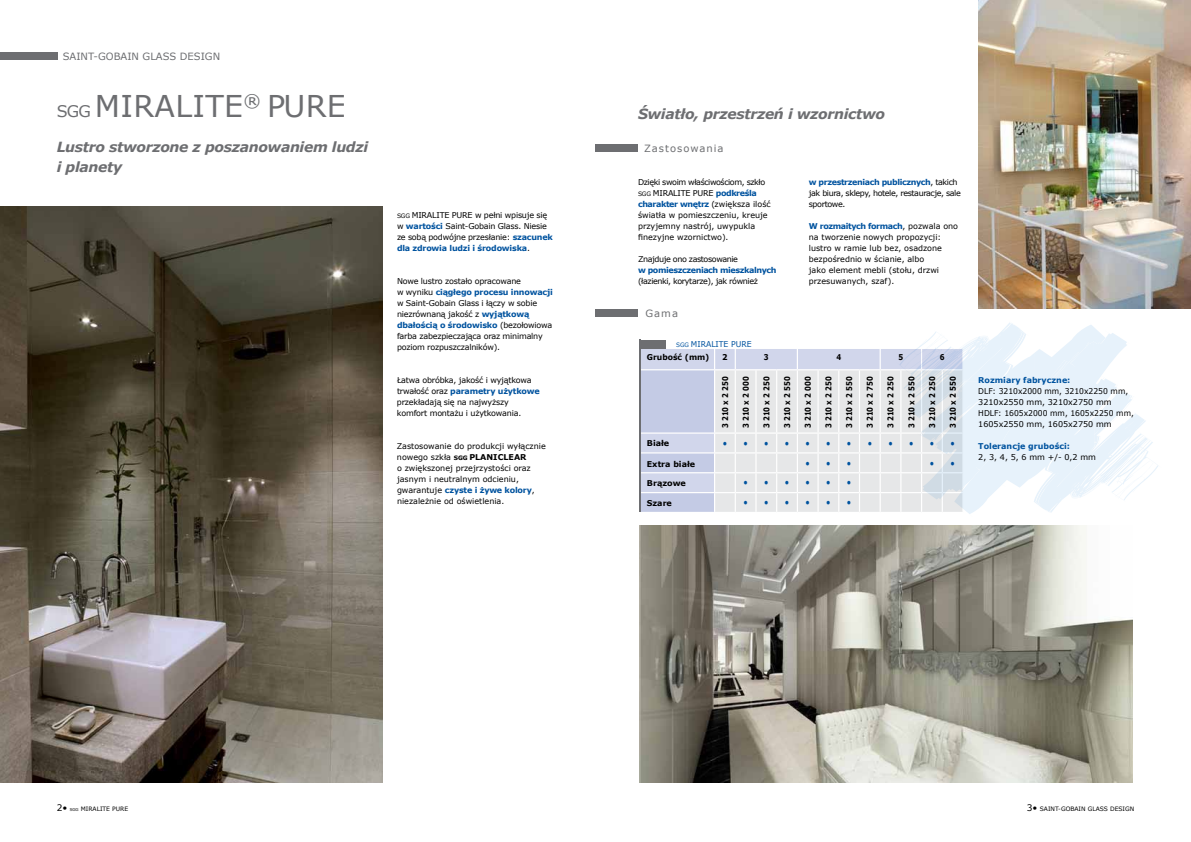
<style>
.page{position:relative;width:1191px;height:842px;background:#fff}
.page>*{position:absolute;margin:0;border:0;box-sizing:border-box;transform-origin:0 0}
.t1{font:30px "Verdana";letter-spacing:.01em;color:#6d6e71}
.t2{font:italic 700 14px/20px "Verdana";letter-spacing:-.025em;color:#6d6e71}
.t3{font:10px "Verdana";color:#6d6e71}
.t4{font:10px "Verdana";letter-spacing:.1em;color:#6d6e71}
.t5{font:9px "Verdana";color:#000}
.t6{font:8px/11px "Verdana";color:#000}
.t7{font:8px/11px "Verdana";letter-spacing:-.025em;color:#000}
.t8{font:8px/11px "Verdana";letter-spacing:-.05em;color:#000}
.t9{font:700 8px "Verdana";color:#000;scale:.84 1}
.t10{font:8px/11px "Verdana";color:#000;scale:.95 1}
.t11{font:700 8px "Verdana";color:#00539f}
.t12{font:700 8px "Verdana";letter-spacing:-.05em;color:#00539f}
.t13{font:700 8px "Verdana";color:#000}
.t14{font:8px/13.3px "Verdana";color:#00539f;scale:.96 1}
.t15{font:700 8px "Verdana";color:#000;scale:.85 1}
.t16{font:700 8px "Verdana";color:#000;scale:.96 1}
.t17{font:700 7.2px "Verdana";color:#00539f;scale:.85 1}
.t18{font:6px "Verdana";color:#000}
.s1{font-size:16px}
.s2{font-size:6px}
.s3{font-weight:700;color:#00539f}
.s4{font-weight:700;font-size:6px}
.s5{font-weight:700}
.s6{font-weight:700;color:#000}
.s7{font-size:4px}
.s8{font-size:9px}
</style>
<div class="page">
<img style="left:978px;top:0;width:213px;height:308px">
<svg style="left:639px;top:323px;width:519px;height:191px"></svg>
<img style="left:639px;top:526px;width:493px;height:256px">
<img style="left:0;top:207px;width:383px;height:575px">
<div style="left:0;top:53px;width:57px;height:7px;background:#6d6e71"></div>
<div style="left:595px;top:144px;width:43px;height:7px;background:#6d6e71"></div>
<div style="left:595px;top:309px;width:43px;height:7px;background:#6d6e71"></div>
<p class="t3" style="left:63px;top:49px;width:159px">SAINT-GOBAIN GLASS DESIGN</p>
<h1 class="t1" style="left:57px;top:86px;width:290px"><span class="s1">SGG</span> MIRALITE<sup>®</sup> PURE</h1>
<h2 class="t2" style="left:57px;top:137px;width:313px">Lustro stworzone z poszanowaniem ludzi i planety</h2>
<p class="t7" style="left:397px;top:209px;width:157px"><span class="s2">SGG</span> MIRALITE PURE w pełni wpisuje się w <span class="s3">wartości</span> Saint-Gobain Glass. Niesie ze sobą podwójne przesłanie: <span class="s3">szacunek dla zdrowia ludzi i środowiska</span>.</p>
<p class="t7" style="left:397px;top:275px;width:157px">Nowe lustro zostało opracowane<br>w wyniku <span class="s3">ciągłego procesu innowacji </span>w Saint-Gobain Glass i łączy w sobie niezrównaną jakość z <span class="s3">wyjątkową dbałością o środowisko</span> (bezołowiowa farba zabezpieczająca oraz minimalny poziom rozpuszczalników).</p>
<p class="t7" style="left:397px;top:374px;width:144px">Łatwa obróbka, jakość i wyjątkowa trwałość oraz <span class="s3">parametry użytkowe </span>przekładają się na najwyższy komfort montażu i użytkowania.</p>
<p class="t6" style="left:397px;top:440px;width:150px">Zastosowanie do produkcji wyłącznie nowego szkła <span class="s4">SGG</span> <span class="s5">PLANICLEAR<br></span>o zwiększonej przejrzystości oraz jasnym i neutralnym odcieniu, gwarantuje <span class="s3">czyste i żywe kolory</span>, niezależnie od oświetlenia.</p>
<h2 class="t2" style="left:638px;top:103px;width:248px">Światło, przestrzeń i wzornictwo</h2>
<p class="t4" style="left:644px;top:141px;width:81px">Zastosowania</p>
<p class="t6" style="left:638px;top:176px;width:134px">Dzięki swoim właściwościom, szkło<br><span class="s2">SGG</span> MIRALITE PURE <span class="s3">podkreśla charakter wnętrz</span> (zwiększa ilość światła w pomieszczeniu, kreuje przyjemny nastrój, uwypukla finezyjne wzornictwo).</p>
<p class="t8" style="left:638px;top:253px;width:101px">Znajduje ono zastosowanie</p>
<p class="t12" style="left:638px;top:264px;width:140px">w pomieszczeniach mieszkalnych</p>
<p class="t8" style="left:638px;top:275px;width:121px">(łazienki, korytarze), jak również</p>
<p class="t3" style="left:645px;top:306px;width:34px">Gama</p>
<p class="t8" style="left:809px;top:176px;width:153px"><span class="s3">w przestrzeniach publicznych</span>, takich jak biura, sklepy, hotele, restauracje, sale sportowe.</p>
<p class="t6" style="left:809px;top:220px;width:151px"><span class="s3">W rozmaitych formach</span>, pozwala ono na tworzenie nowych propozycji: lustro w ramie lub bez, osadzone bezpośrednio w ścianie, albo<br>jako element mebli (stołu, drzwi przesuwanych, szaf).</p>
<p class="t14" style="left:647px;top:337px;width:111px;text-indent:29px"><span class="s2">SGG</span> MIRALITE PURE<br><span class="s6">Grubość (mm)</span></p>
<p class="t16" style="left:722px;top:351px;width:7px">2</p>
<p class="t15" style="left:764px;top:351px;width:7px">3</p>
<p class="t15" style="left:836px;top:351px;width:7px">4</p>
<p class="t15" style="left:898px;top:351px;width:7px">5</p>
<p class="t15" style="left:940px;top:351px;width:7px">6</p>
<p class="t9" style="left:719px;top:428px;width:64px;rotate:-90deg">3 210 x 2 250</p>
<p class="t9" style="left:740px;top:428px;width:64px;rotate:-90deg">3 210 x 2 000</p>
<p class="t9" style="left:761px;top:428px;width:64px;rotate:-90deg">3 210 x 2 250</p>
<p class="t9" style="left:781px;top:428px;width:64px;rotate:-90deg">3 210 x 2 550</p>
<p class="t9" style="left:802px;top:428px;width:64px;rotate:-90deg">3 210 x 2 000</p>
<p class="t9" style="left:823px;top:428px;width:64px;rotate:-90deg">3 210 x 2 250</p>
<p class="t9" style="left:843px;top:428px;width:64px;rotate:-90deg">3 210 x 2 550</p>
<p class="t9" style="left:864px;top:428px;width:64px;rotate:-90deg">3 210 x 2 750</p>
<p class="t9" style="left:885px;top:428px;width:64px;rotate:-90deg">3 210 x 2 250</p>
<p class="t9" style="left:905px;top:428px;width:64px;rotate:-90deg">3 210 x 2 550</p>
<p class="t9" style="left:926px;top:428px;width:64px;rotate:-90deg">3 210 x 2 250</p>
<p class="t9" style="left:947px;top:428px;width:64px;rotate:-90deg">3 210 x 2 550</p>
<p class="t13" style="left:647px;top:437px;width:24px">Białe</p>
<p class="t17" style="left:722px;top:438px;width:31px">• •</p>
<p class="t17" style="left:764px;top:438px;width:31px">• •</p>
<p class="t17" style="left:805px;top:438px;width:31px">• •</p>
<p class="t17" style="left:847px;top:438px;width:31px">• •</p>
<p class="t17" style="left:888px;top:438px;width:31px">• •</p>
<p class="t17" style="left:929px;top:438px;width:31px">• •</p>
<p class="t13" style="left:647px;top:458px;width:50px">Extra białe</p>
<p class="t17" style="left:805px;top:458px;width:31px">• •</p>
<p class="t17" style="left:847px;top:458px;width:7px">•</p>
<p class="t17" style="left:929px;top:458px;width:31px">• •</p>
<p class="t13" style="left:647px;top:477px;width:41px">Brązowe</p>
<p class="t17" style="left:743px;top:478px;width:31px">• •</p>
<p class="t17" style="left:785px;top:478px;width:31px">• •</p>
<p class="t17" style="left:826px;top:478px;width:31px">• •</p>
<p class="t13" style="left:647px;top:497px;width:27px">Szare</p>
<p class="t17" style="left:743px;top:498px;width:31px">• •</p>
<p class="t17" style="left:785px;top:498px;width:31px">• •</p>
<p class="t17" style="left:826px;top:498px;width:31px">• •</p>
<p class="t11" style="left:978px;top:374px;width:94px">Rozmiary fabryczne:</p>
<p class="t10" style="left:978px;top:385px;width:165px">DLF: 3210x2000 mm, 3210x2250 mm,<br>3210x2550 mm, 3210x2750 mm<br>HDLF: 1605x2000 mm, 1605x2250 mm,<br>1605x2550 mm, 1605x2750 mm</p>
<p class="t11" style="left:978px;top:440px;width:93px">Tolerancje grubości:</p>
<p class="t7" style="left:978px;top:451px;width:119px">2, 3, 4, 5, 6 mm +/- 0,2 mm</p>
<p class="t5" style="left:57px;top:802px;width:12px">2•</p>
<p class="t18" style="left:70px;top:805px;width:60px"><span class="s7">SGG</span> MIRALITE PURE</p>
<p class="t18" style="left:1026px;top:805px;width:109px"><span class="s8">3•</span> SAINT-GOBAIN GLASS DESIGN</p>
</div>
